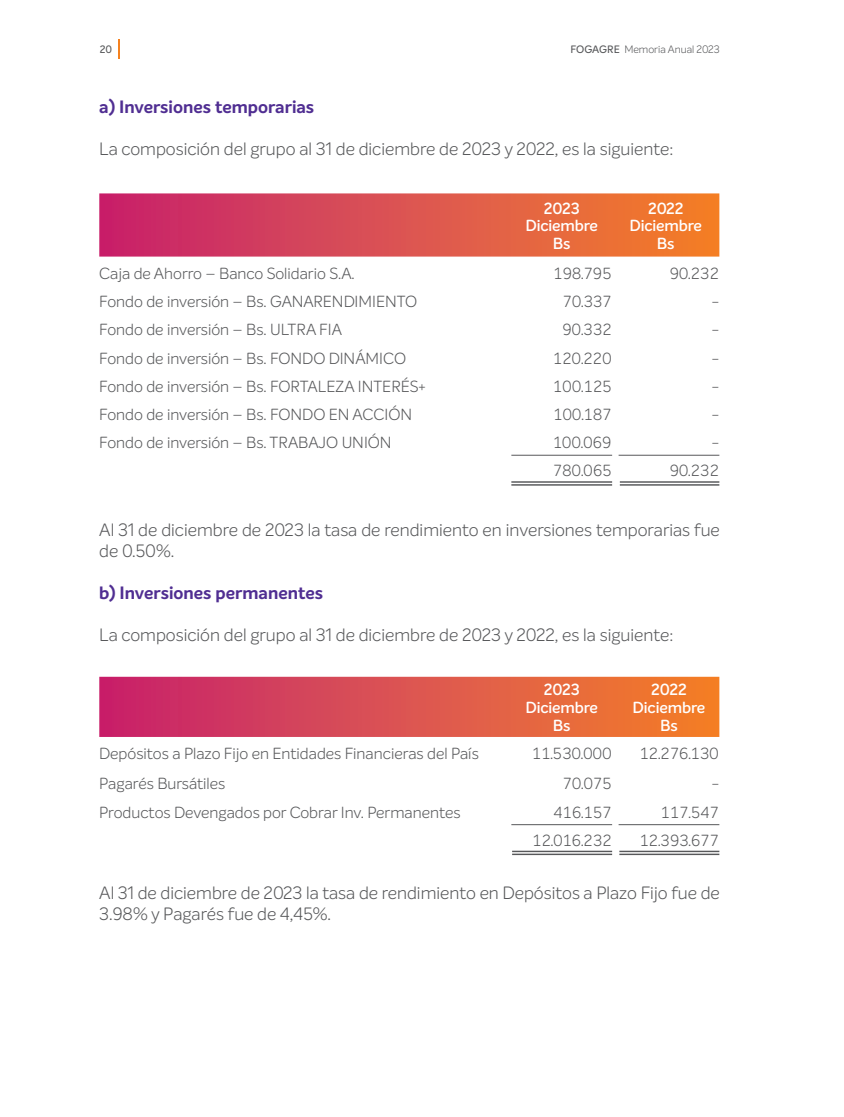
<style>
.page{position:relative;width:844px;height:1117px;background:#fff}
.page>*{position:absolute;margin:0;border:0;box-sizing:border-box;transform-origin:0 0}
.t1{font:300 17.5px/21px "Intelo";color:#57585a}
.t2{font:700 17.5px "Intelo";color:#502e92}
.t3{font:300 15.75px "Intelo";color:#57585a}
.t4{font:600 15.75px "Intelo";letter-spacing:-.01em;color:#fff}
.t5{font:300 10.5px "Intelo";color:#57585a}
.t6{font:500 10.5px "Intelo";color:#57585a}
.s1{font-weight:500}
</style>
<div class="page">
<hr style="left:118px;top:39px;width:2px;height:20px;background:#f58220">
<svg style="left:99px;top:676px;width:620px;height:60px;background:#dc544f"></svg>
<hr style="left:511px;top:824px;width:101px;height:1px;background:#57585a">
<hr style="left:618px;top:824px;width:101px;height:1px;background:#57585a">
<hr style="left:512px;top:850px;width:100px;height:2px;background:#57585a">
<hr style="left:512px;top:853px;width:100px;height:1px;background:#57585a">
<hr style="left:619px;top:850px;width:100px;height:2px;background:#57585a">
<hr style="left:619px;top:853px;width:100px;height:1px;background:#57585a">
<svg style="left:99px;top:193px;width:620px;height:63px;background:#dc534e"></svg>
<hr style="left:511px;top:454px;width:101px;height:1px;background:#57585a">
<hr style="left:618px;top:454px;width:101px;height:1px;background:#57585a">
<hr style="left:511px;top:481px;width:101px;height:1px;background:#57585a">
<hr style="left:511px;top:484px;width:101px;height:1px;background:#57585a">
<hr style="left:619px;top:481px;width:100px;height:1px;background:#57585a">
<hr style="left:619px;top:484px;width:100px;height:1px;background:#57585a">
<p class="t6" style="left:100px;top:43px;width:14px">20</p>
<p class="t5" style="left:570px;top:43px;width:151px"><span class="s1">FOGAGRE</span> Memoria Anual 2023</p>
<p class="t2" style="left:99px;top:96px;width:216px">a) Inversiones temporarias</p>
<p class="t1" style="left:99px;top:138px;width:575px">La composición del grupo al 31 de diciembre de 2023 y 2022, es la siguiente:</p>
<p class="t4" style="left:543px;top:198px;width:37px">2023</p>
<p class="t4" style="left:525px;top:216px;width:74px">Diciembre</p>
<p class="t4" style="left:552px;top:233px;width:19px">Bs</p>
<p class="t4" style="left:647px;top:198px;width:37px">2022</p>
<p class="t4" style="left:629px;top:216px;width:74px">Diciembre</p>
<p class="t4" style="left:656px;top:233px;width:19px">Bs</p>
<p class="t3" style="left:99px;top:263px;width:257px">Caja de Ahorro – Banco Solidario S.A.</p>
<p class="t3" style="left:552px;top:263px;width:61px">198.795</p>
<p class="t3" style="left:668px;top:263px;width:52px">90.232</p>
<p class="t3" style="left:99px;top:292px;width:319px">Fondo de inversión – Bs. GANARENDIMIENTO</p>
<p class="t3" style="left:562px;top:292px;width:51px">70.337</p>
<p class="t3" style="left:711px;top:292px;width:9px">-</p>
<p class="t3" style="left:99px;top:320px;width:244px">Fondo de inversión – Bs. ULTRA FIA</p>
<p class="t3" style="left:561px;top:320px;width:52px">90.332</p>
<p class="t3" style="left:711px;top:320px;width:9px">-</p>
<p class="t3" style="left:99px;top:348px;width:308px">Fondo de inversión – Bs. FONDO DINÁMICO</p>
<p class="t3" style="left:552px;top:348px;width:61px">120.220</p>
<p class="t3" style="left:711px;top:348px;width:9px">-</p>
<p class="t3" style="left:99px;top:376px;width:328px">Fondo de inversión – Bs. FORTALEZA INTERÉS+</p>
<p class="t3" style="left:552px;top:376px;width:61px">100.125</p>
<p class="t3" style="left:711px;top:376px;width:9px">-</p>
<p class="t3" style="left:99px;top:404px;width:314px">Fondo de inversión – Bs. FONDO EN ACCIÓN</p>
<p class="t3" style="left:552px;top:404px;width:61px">100.187</p>
<p class="t3" style="left:711px;top:404px;width:9px">-</p>
<p class="t3" style="left:99px;top:433px;width:294px">Fondo de inversión – Bs. TRABAJO UNIÓN</p>
<p class="t3" style="left:552px;top:433px;width:61px">100.069</p>
<p class="t3" style="left:711px;top:433px;width:9px">-</p>
<p class="t3" style="left:552px;top:461px;width:61px">780.065</p>
<p class="t3" style="left:668px;top:461px;width:52px">90.232</p>
<p class="t1" style="left:99px;top:519px;width:622px">Al 31 de diciembre de 2023 la tasa de rendimiento en inversiones temporarias fue de 0.50%.</p>
<p class="t2" style="left:99px;top:581px;width:225px">b) Inversiones permanentes</p>
<p class="t1" style="left:99px;top:624px;width:575px">La composición del grupo al 31 de diciembre de 2023 y 2022, es la siguiente:</p>
<p class="t4" style="left:543px;top:680px;width:37px">2023</p>
<p class="t4" style="left:525px;top:697px;width:74px">Diciembre</p>
<p class="t4" style="left:552px;top:715px;width:19px">Bs</p>
<p class="t4" style="left:651px;top:680px;width:37px">2022</p>
<p class="t4" style="left:632px;top:697px;width:74px">Diciembre</p>
<p class="t4" style="left:660px;top:715px;width:19px">Bs</p>
<p class="t3" style="left:99px;top:743px;width:381px">Depósitos a Plazo Fijo en Entidades Financieras del País</p>
<p class="t3" style="left:531px;top:743px;width:82px">11.530.000</p>
<p class="t3" style="left:639px;top:743px;width:82px">12.276.130</p>
<p class="t3" style="left:99px;top:774px;width:127px">Pagarés Bursátiles</p>
<p class="t3" style="left:562px;top:774px;width:52px">70.075</p>
<p class="t3" style="left:711px;top:774px;width:9px">-</p>
<p class="t3" style="left:99px;top:802px;width:363px">Productos Devengados por Cobrar Inv. Permanentes</p>
<p class="t3" style="left:552px;top:802px;width:61px">416.157</p>
<p class="t3" style="left:660px;top:802px;width:61px">117.547</p>
<p class="t3" style="left:531px;top:830px;width:82px">12.016.232</p>
<p class="t3" style="left:639px;top:830px;width:82px">12.393.677</p>
<p class="t1" style="left:99px;top:882px;width:622px">Al 31 de diciembre de 2023 la tasa de rendimiento en Depósitos a Plazo Fijo fue de<br>3.98% y Pagarés fue de 4,45%.</p>
</div>
